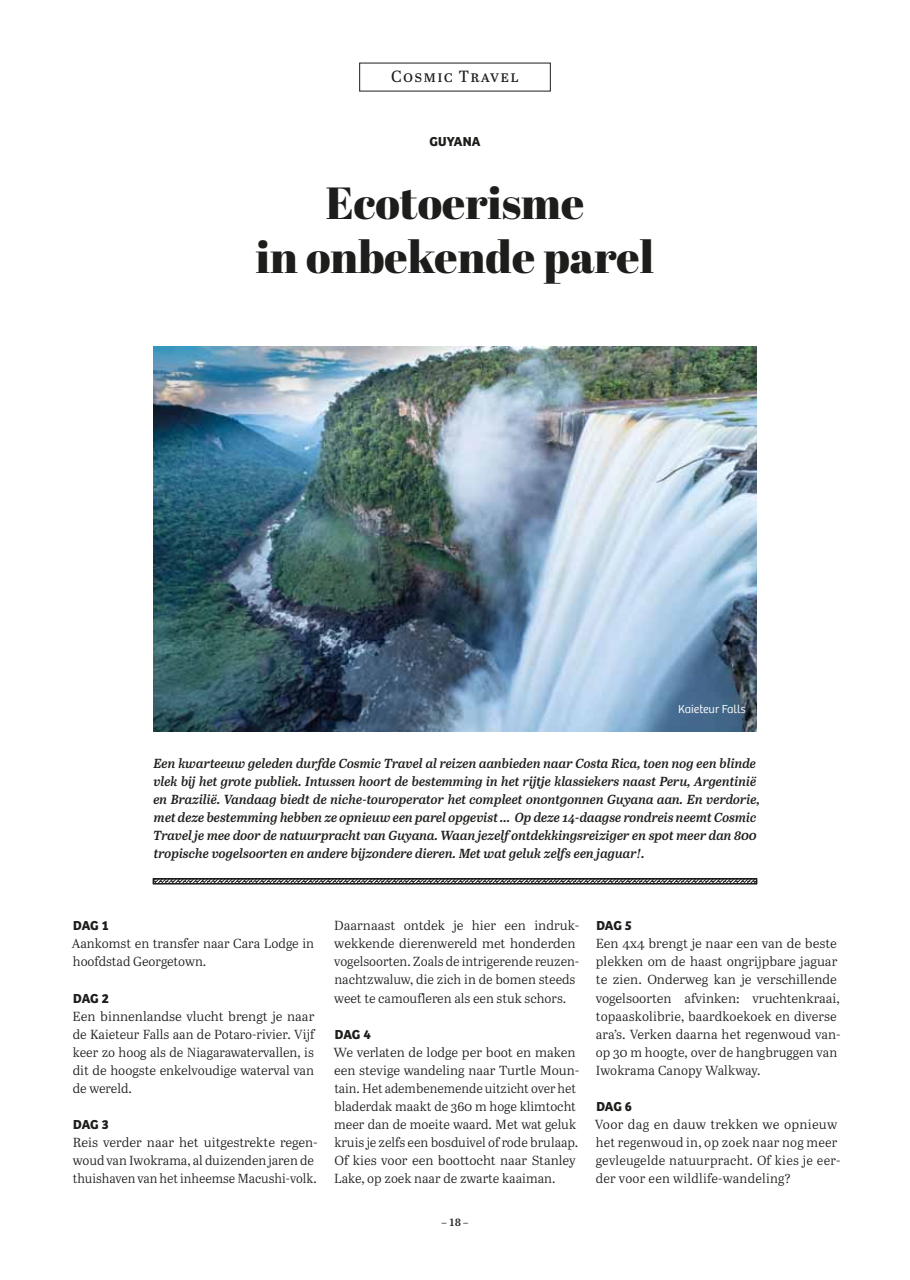
<style>
.page{position:relative;width:910px;height:1280px;background:#fff}
.page>*{position:absolute;margin:0;border:0;box-sizing:border-box;transform-origin:0 0}
.t1{font:45px/54px "Abril Fatface";color:#1d1d1b;text-align:center}
.t2{font:16.2px "Abril Text";letter-spacing:.08em;color:#1d1d1b}
.t3{font:700 13.5px "Bree";letter-spacing:-.02em;color:#1d1d1b}
.t4{font:13.2px/18px "Abril Text Lt";color:#1d1d1b}
.t5{font:italic 600 13.2px/18px "Abril Text";color:#1d1d1b}
.t6{font:13.2px/18px "Abril Text Lt";letter-spacing:.02em;color:#1d1d1b}
.t7{font:300 12px "Bree";color:#fff}
.t8{font:600 10.5px "Abril Text";color:#1d1d1b}
</style>
<div class="page">
<img style="left:153px;top:346px;width:604px;height:385px">
<svg style="left:153px;top:878px;width:604px;height:6px;background:#5b5b5a"></svg>
<p class="t2" style="left:391px;top:64px;width:129px">Cosmic Travel</p>
<p class="t3" style="left:429px;top:133px;width:53px">GUYANA</p>
<h1 class="t1" style="left:256px;top:174px;width:400px">Ecotoerisme<br>in onbekende parel</h1>
<p class="t7" style="left:678px;top:702px;width:69px">Kaieteur Falls</p>
<p class="t5" style="left:153px;top:753px;width:608px">Een kwarteeuw geleden durfde Cosmic Travel al reizen aanbieden naar Costa Rica, toen nog een blinde vlek bĳ het grote publiek. Intussen hoort de bestemming in het rĳtje klassiekers naast Peru, Argentinië en Brazilië. Vandaag biedt de niche-touroperator het compleet onontgonnen Guyana aan. En verdorie, met deze bestemming hebben ze opnieuw een parel opgevist … Op deze 14-daagse rondreis neemt Cosmic Travel je mee door de natuurpracht van Guyana. Waan jezelf ontdekkingsreiziger en spot meer dan 800 tropische vogelsoorten en andere bĳzondere dieren. Met wat geluk zelfs een jaguar!.</p>
<p class="t3" style="left:73px;top:917px;width:37px">DAG 1</p>
<p class="t4" style="left:72px;top:934px;width:244px">Aankomst en transfer naar Cara Lodge in hoofdstad Georgetown.</p>
<p class="t3" style="left:73px;top:990px;width:37px">DAG 2</p>
<p class="t4" style="left:73px;top:1006px;width:243px;text-align:justify">Een binnenlandse vlucht brengt je naar de Kaieteur Falls aan de Potaro-rivier. Vĳf keer zo hoog als de Niagarawatervallen, is dit de hoogste enkelvoudige waterval van de wereld.</p>
<p class="t3" style="left:73px;top:1116px;width:37px">DAG 3</p>
<p class="t4" style="left:73px;top:1133px;width:246px">Reis verder naar het uitgestrekte regen&shy;woud van Iwokrama, al duizenden jaren de thuishaven van het inheemse Macushi-volk.</p>
<p class="t4" style="left:334px;top:916px;width:246px">Daarnaast ontdek je hier een indruk&shy;wekkende dierenwereld met honderden vogelsoorten. Zoals de intrigerende reuzen&shy;nachtzwaluw, die zich in de bomen steeds weet te camoufleren als een stuk schors.</p>
<p class="t3" style="left:335px;top:1026px;width:38px">DAG 4</p>
<p class="t4" style="left:334px;top:1042px;width:247px">We verlaten de lodge per boot en maken een stevige wandeling naar Turtle Moun&shy;tain. Het adembenemende uitzicht over het bladerdak maakt de 360 m hoge klimtocht meer dan de moeite waard. Met wat geluk kruis je zelfs een bosduivel of rode brulaap.<br>Of kies voor een boottocht naar Stanley Lake, op zoek naar de zwarte kaaiman.</p>
<p class="t8" style="left:441px;top:1214px;width:29px">– 18 –</p>
<p class="t3" style="left:596px;top:917px;width:37px">DAG 5</p>
<p class="t4" style="left:596px;top:934px;width:247px">Een 4x4 brengt je naar een van de beste plekken om de haast ongrĳpbare jaguar te zien. Onderweg kan je verschillende vogelsoorten afvinken: vruchtenkraai, topaaskolibrie, baardkoekoek en diverse ara’s. Verken daarna het regenwoud van&shy;op 30 m hoogte, over de hangbruggen van Iwokrama Canopy Walkway.</p>
<p class="t3" style="left:596px;top:1098px;width:37px">DAG 6</p>
<p class="t6" style="left:595px;top:1115px;width:247px">Voor dag en dauw trekken we opnieuw het regenwoud in, op zoek naar nog meer gevleugelde natuurpracht. Of kies je eer&shy;der voor een wildlife-wandeling?</p>
</div>
